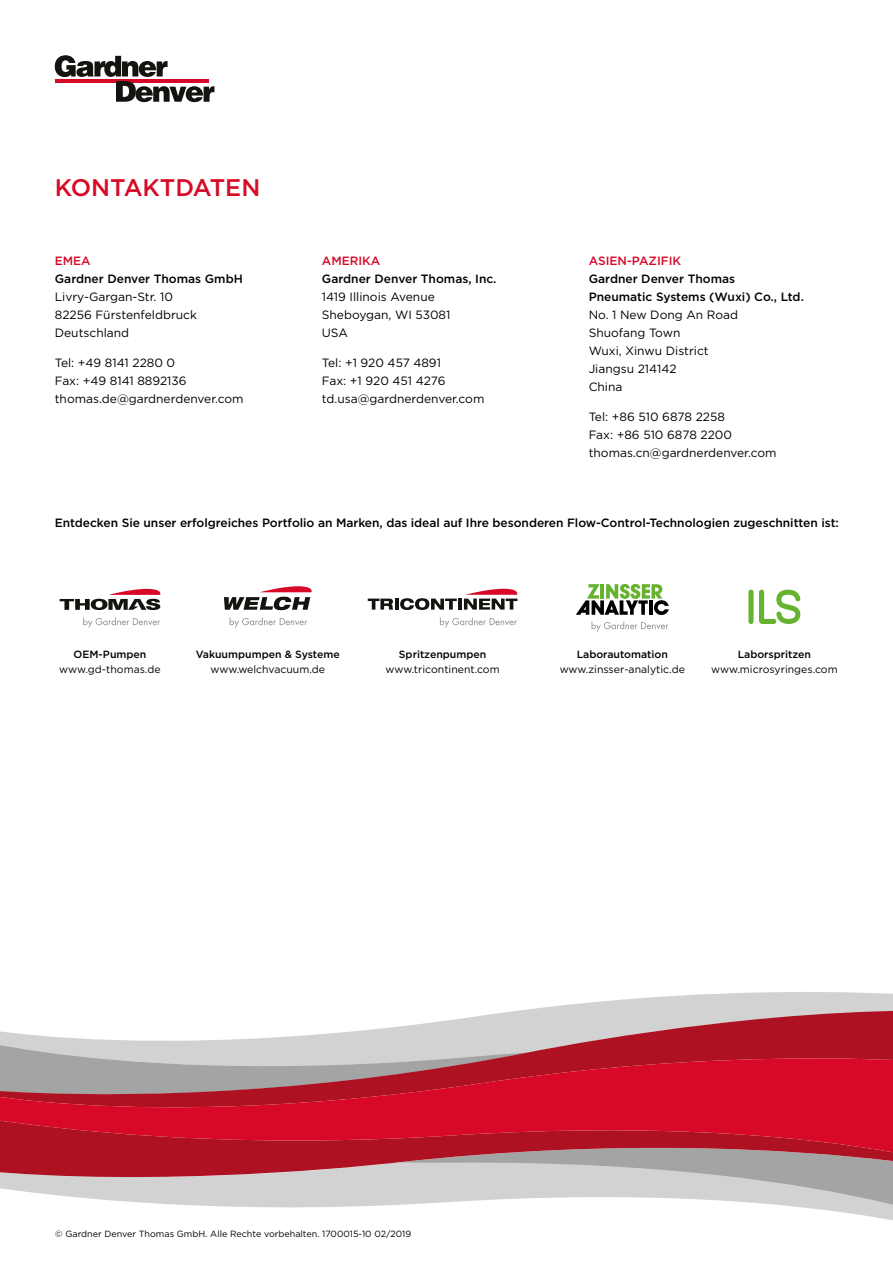
<style>
.page{position:relative;width:893px;height:1263px;background:#fff}
.page>*{position:absolute;margin:0;border:0;box-sizing:border-box;transform-origin:0 0}
.t1{font:500 24px "Gotham";color:#d70926}
.t2{font:12px/18px "Gotham";color:#000}
.t3{font:500 12px/18px "Gotham";letter-spacing:-.005em;color:#000}
.t4{font:500 12px "Gotham";color:#d70926}
.t5{font:10.5px "Gotham";color:#000}
.t6{font:500 10.5px "Gotham";color:#000}
.t7{font:9px "Gotham";color:#000}
</style>
<div class="page">
<svg style="left:0;top:1186px;width:893px;height:35px"></svg>
<svg style="left:398px;top:1186px;width:495px;height:23px"></svg>
<svg style="left:517px;top:992px;width:376px;height:19px;fill:#d1d2d1"></svg>
<svg style="left:0;top:1011px;width:893px;height:45px"></svg>
<svg style="left:0;top:1156px;width:893px;height:30px;background:#ba9195"></svg>
<svg style="left:0;top:1056px;width:893px;height:100px;background:#c2293d"></svg>
<svg style="left:55px;top:55px;width:159px;height:47px"></svg>
<svg style="left:224px;top:586px;width:88px;height:24px"></svg>
<svg style="left:230px;top:617px;width:77px;height:10px"></svg>
<svg style="left:60px;top:589px;width:100px;height:21px"></svg>
<svg style="left:83px;top:617px;width:77px;height:10px"></svg>
<div style="left:748px;top:590px;width:6px;height:34px;background:#65b32e;border-radius:3px"></div>
<svg style="left:759px;top:590px;width:41px;height:34px"></svg>
<svg style="left:440px;top:617px;width:77px;height:10px"></svg>
<svg style="left:368px;top:598px;width:89px;height:12px"></svg>
<hr style="left:458px;top:599px;width:4px;height:11px;background:#141310">
<svg style="left:464px;top:589px;width:53px;height:21px"></svg>
<svg style="left:576px;top:584px;width:93px;height:47px"></svg>
<h1 class="t1" style="left:55px;top:173px;width:207px">KONTAKTDATEN</h1>
<p class="t4" style="left:55px;top:254px;width:37px">EMEA</p>
<p class="t3" style="left:55px;top:269px;width:190px">Gardner Denver Thomas GmbH</p>
<p class="t2" style="left:55px;top:287px;width:144px">Livry-Gargan-Str. 10<br>82256 Fürstenfeldbruck<br>Deutschland</p>
<p class="t2" style="left:55px;top:354px;width:190px">Tel: +49 8141 2280 0<br>Fax: +49 8141 8892136 thomas.de@gardnerdenver.com</p>
<p class="t4" style="left:322px;top:254px;width:60px">AMERIKA</p>
<p class="t3" style="left:322px;top:269px;width:176px">Gardner Denver Thomas, Inc.</p>
<p class="t2" style="left:322px;top:287px;width:130px">1419 Illinois Avenue<br>Sheboygan, WI 53081<br>USA</p>
<p class="t2" style="left:322px;top:354px;width:164px">Tel: +1 920 457 4891<br>Fax: +1 920 451 4276 td.usa@gardnerdenver.com</p>
<p class="t4" style="left:589px;top:254px;width:94px">ASIEN-PAZIFIK</p>
<p class="t3" style="left:589px;top:269px;width:217px">Gardner Denver Thomas<br>Pneumatic Systems (Wuxi) Co., Ltd.</p>
<p class="t2" style="left:589px;top:305px;width:151px">No. 1 New Dong An Road<br>Shuofang Town<br>Wuxi, Xinwu District<br>Jiangsu 214142<br>China</p>
<p class="t2" style="left:589px;top:408px;width:189px">Tel: +86 510 6878 2258<br>Fax: +86 510 6878 2200 thomas.cn@gardnerdenver.com</p>
<p class="t3" style="left:55px;top:514px;width:786px">Entdecken Sie unser erfolgreiches Portfolio an Marken, das ideal auf Ihre besonderen Flow-Control-Technologien zugeschnitten ist:</p>
<p class="t6" style="left:74px;top:649px;width:74px">OEM-Pumpen</p>
<p class="t5" style="left:59px;top:664px;width:103px">www.gd-thomas.de</p>
<p class="t6" style="left:196px;top:649px;width:145px">Vakuumpumpen &amp; Systeme</p>
<p class="t5" style="left:210px;top:664px;width:116px">www.welchvacuum.de</p>
<p class="t6" style="left:399px;top:649px;width:89px">Spritzenpumpen</p>
<p class="t5" style="left:385px;top:664px;width:116px">www.tricontinent.com</p>
<p class="t6" style="left:577px;top:649px;width:93px">Laborautomation</p>
<p class="t5" style="left:560px;top:664px;width:127px">www.zinsser-analytic.de</p>
<p class="t6" style="left:738px;top:649px;width:75px">Laborspritzen</p>
<p class="t5" style="left:711px;top:664px;width:128px">www.microsyringes.com</p>
<p class="t7" style="left:55px;top:1229px;width:358px">© Gardner Denver Thomas GmbH. Alle Rechte vorbehalten. 1700015-10 02/2019</p>
</div>
